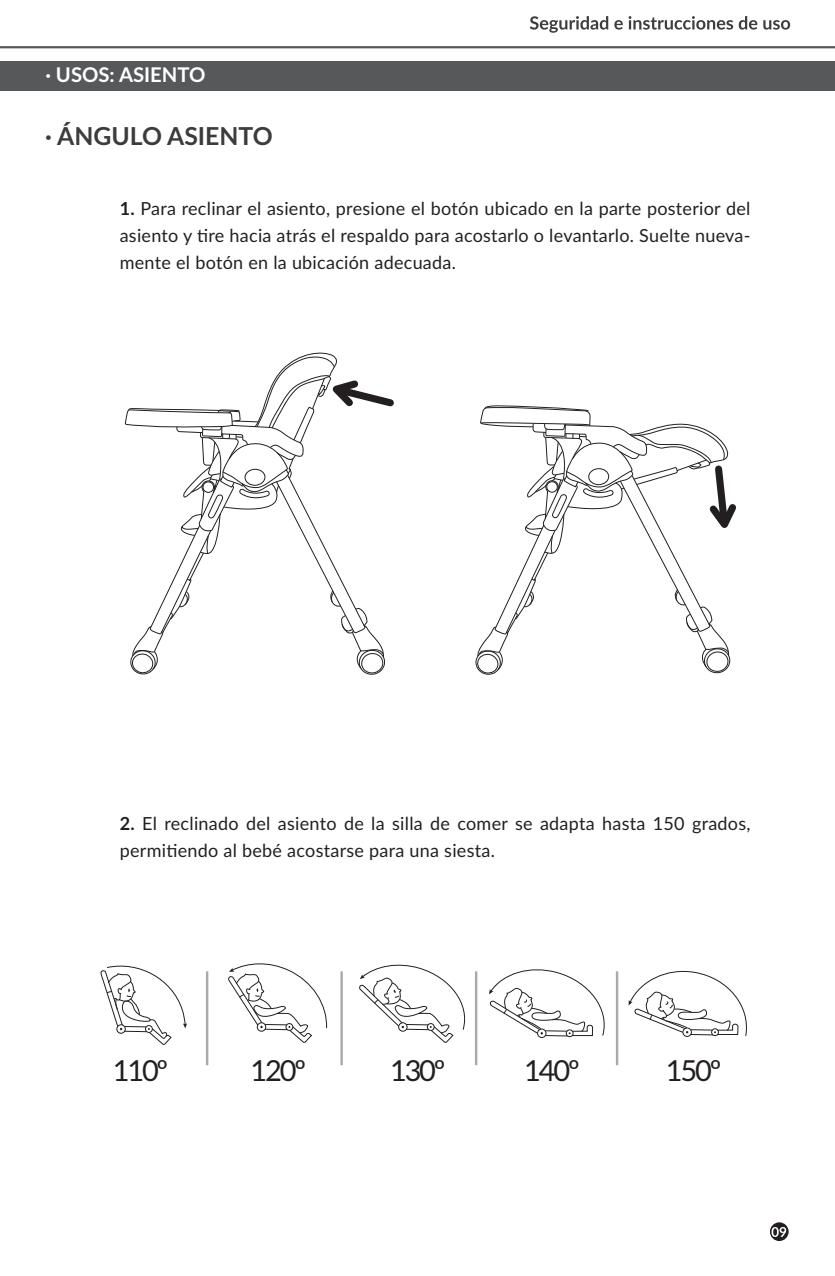
<style>
.page{position:relative;width:835px;height:1276px;background:#fff}
.page>*{position:absolute;margin:0;border:0;box-sizing:border-box;transform-origin:0 0}
.t1{font:29.03px "Lato";letter-spacing:-.075em;color:#231f20}
.t2{font:700 24.75px "Lato";color:#3c3c3d}
.t3{font:700 20.25px "Lato";color:#fff}
.t4{font:18px/27px "Lato";letter-spacing:.015em;color:#231f20;text-align:justify}
.s1{font-weight:700}
</style>
<div class="page">
<div style="left:0;top:61px;width:835px;height:30px;background:#57585a"></div>
<hr style="left:0;top:46px;width:835px;height:2px;background:#57585a">
<svg style="left:530px;top:16px;width:78px;height:17px"></svg>
<svg style="left:614px;top:16px;width:119px;height:14px"></svg>
<svg style="left:739px;top:16px;width:18px;height:14px"></svg>
<svg style="left:763px;top:20px;width:27px;height:10px"></svg>
<div style="left:770px;top:1222px;width:18px;height:19px;background:#231f20;border-radius:50%"></div>
<svg style="left:771px;top:1227px;width:15px;height:10px"></svg>
<svg style="left:125px;top:352px;width:269px;height:323px"></svg>
<svg style="left:475px;top:405px;width:261px;height:270px"></svg>
<svg style="left:100px;top:965px;width:87px;height:80px"></svg>
<svg style="left:228px;top:963px;width:99px;height:80px"></svg>
<svg style="left:359px;top:964px;width:107px;height:79px"></svg>
<div style="left:537px;top:1028px;width:9px;height:10px;border:1px solid #231f20;border-radius:50%"></div>
<div style="left:566px;top:1029px;width:7px;height:8px;border:1px solid #231f20;border-radius:50%"></div>
<svg style="left:489px;top:969px;width:116px;height:67px"></svg>
<div style="left:682px;top:1027px;width:10px;height:10px;border:1px solid #231f20;border-radius:50%"></div>
<svg style="left:628px;top:970px;width:119px;height:66px"></svg>
<hr style="left:206px;top:971px;width:2px;height:94px;background:#a8a9ad">
<hr style="left:340px;top:971px;width:3px;height:94px;background:#a8a9ad">
<hr style="left:475px;top:971px;width:2px;height:94px;background:#a8a9ad">
<hr style="left:616px;top:971px;width:2px;height:94px;background:#a8a9ad">
<p class="t3" style="left:45px;top:60px;width:161px">· USOS: ASIENTO</p>
<h2 class="t2" style="left:45px;top:118px;width:229px">· ÁNGULO ASIENTO</h2>
<p class="t4" style="left:120px;top:194px;width:632px"><span class="s1">1.</span> Para reclinar el asiento, presione el botón ubicado en la parte posterior del asiento y tire hacia atrás el respaldo para acostarlo o levantarlo. Suelte nueva&shy;mente el botón en la ubicación adecuada.</p>
<p class="t4" style="left:120px;top:809px;width:632px"><span class="s1">2.</span> El reclinado del asiento de la silla de comer se adapta hasta 150 grados, permitiendo al bebé acostarse para una siesta.</p>
<h1 class="t1" style="left:113px;top:1049px;width:57px">110º</h1>
<h1 class="t1" style="left:251px;top:1049px;width:57px">120º</h1>
<h1 class="t1" style="left:390px;top:1049px;width:57px">130º</h1>
<h1 class="t1" style="left:524px;top:1049px;width:57px">140º</h1>
<h1 class="t1" style="left:666px;top:1049px;width:57px">150º</h1>
</div>
